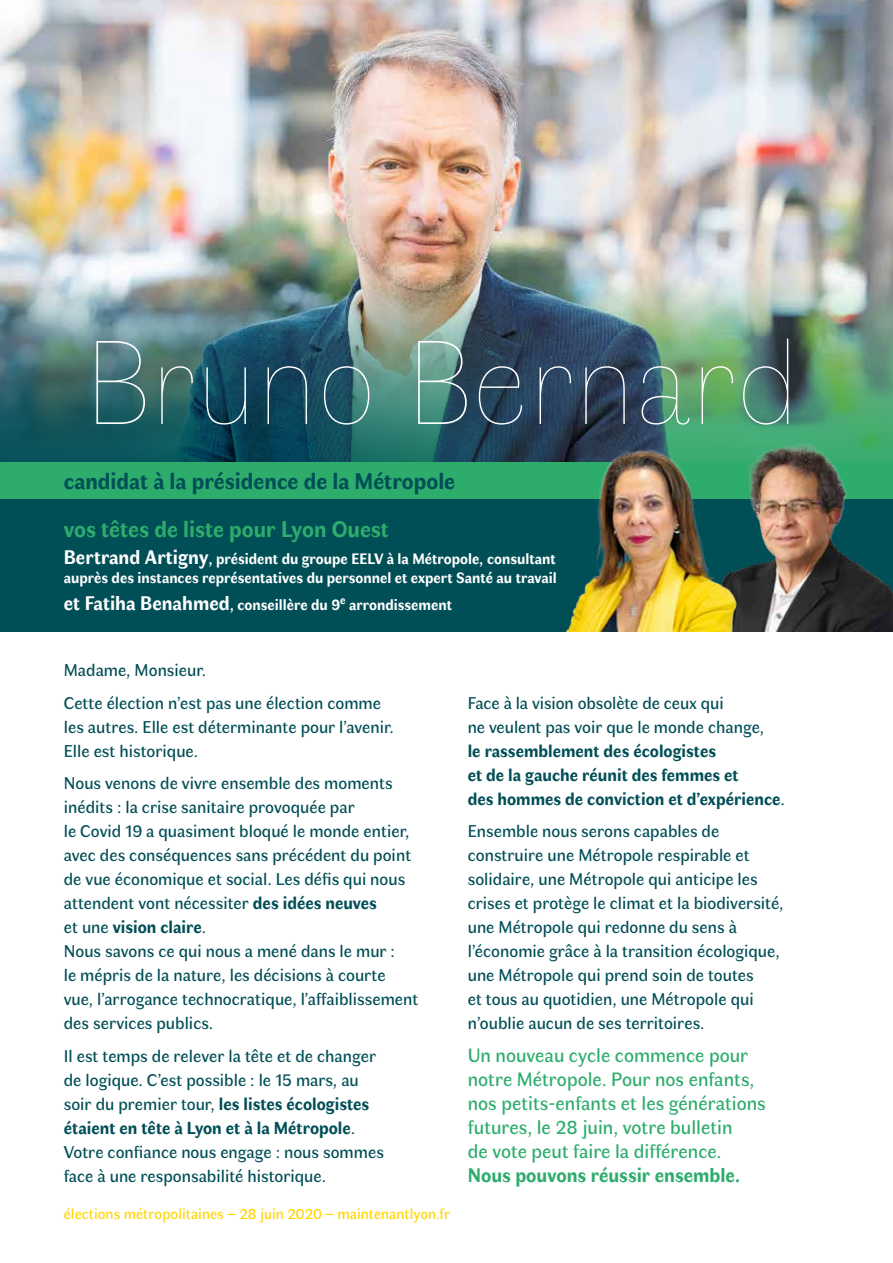
<style>
.page{position:relative;width:893px;height:1263px;background:#fff}
.page>*{position:absolute;margin:0;border:0;box-sizing:border-box;transform-origin:0 0}
.t1{font:100 120.3px "Faune Display";color:#fff}
.t2{font:700 22.5px "Faune Text";color:#004e56}
.t3{font:700 22.5px "Faune Text";color:#2dac6c}
.t4{font:19.5px/24px "Faune Text";color:#2dac6c}
.t5{font:700 19.5px "Faune Text";color:#2dac6c}
.t6{font:17.25px/24px "Faune Text";color:#004e56}
.t7{font:700 17.25px/24px "Faune Text";color:#004e56}
.t8{font:700 15px/19.5px "Faune Text";color:#fff}
.t9{font:15px "Faune Text";color:#ffd500}
.s1{font-size:19.5px}
.s2{font-weight:700}
.s3{font-weight:400}
</style>
<div class="page">
<img style="left:0;top:0;width:893px;height:281px">
<img style="left:0;top:281px;width:893px;height:181px">
<div style="left:0;top:462px;width:893px;height:37px;background:#2dac6c"></div>
<div style="left:0;top:499px;width:893px;height:133px;background:#004e56"></div>
<img style="left:748px;top:439px;width:145px;height:193px">
<img style="left:536px;top:398px;width:212px;height:234px">
<h1 class="t1" style="left:84px;top:314px;width:717px">Bruno Bernard</h1>
<h2 class="t2" style="left:64px;top:465px;width:393px">candidat à la présidence de la Métropole</h2>
<h2 class="t3" style="left:64px;top:513px;width:327px">vos têtes de liste pour Lyon Ouest</h2>
<p class="t8" style="left:64px;top:548px;width:494px"><span class="s1">Bertrand Artigny</span>, président du groupe EELV à la Métropole, consultant auprès des instances représentatives du personnel et expert Santé au travail</p>
<p class="t8" style="left:64px;top:595px;width:390px"><span class="s1">et Fatiha Benahmed</span>, conseillère du 9<sup>e</sup> arrondissement</p>
<p class="t6" style="left:64px;top:653px;width:319px;line-height:32.5px">Madame, Monsieur.<br>Cette élection n’est pas une élection comme</p>
<p class="t6" style="left:64px;top:714px;width:332px">les autres. Elle est déterminante pour l’avenir.<br>Elle est historique.</p>
<p class="t6" style="left:64px;top:771px;width:356px">Nous venons de vivre ensemble des moments inédits : la crise sanitaire provoquée par<br>le Covid 19 a quasiment bloqué le monde entier, avec des conséquences sans précédent du point de vue économique et social. Les défis qui nous attendent vont nécessiter <span class="s2">des idées neuves<br></span>et une <span class="s2">vision claire</span>.<br>Nous savons ce qui nous a mené dans le mur :<br>le mépris de la nature, les décisions à courte vue, l’arrogance technocratique, l’affaiblissement des services publics.</p>
<p class="t6" style="left:64px;top:1043px;width:322px">Il est temps de relever la tête et de changer de logique. C’est possible : le 15 mars, au soir du premier tour, <span class="s2">les listes écologistes étaient en tête à Lyon et à la Métropole</span>.<br>Votre confiance nous engage : nous sommes face à une responsabilité historique.</p>
<p class="t9" style="left:64px;top:1204px;width:388px">élections métropolitaines – 28 juin 2020 – maintenantlyon.fr</p>
<p class="t6" style="left:468px;top:690px;width:298px">Face à la vision obsolète de ceux qui<br>ne veulent pas voir que le monde change,</p>
<p class="t7" style="left:468px;top:738px;width:319px">le rassemblement des écologistes<br>et de la gauche réunit des femmes et<br>des hommes de conviction et d’expérience<span class="s3">.</span></p>
<p class="t6" style="left:468px;top:819px;width:317px">Ensemble nous serons capables de construire une Métropole respirable et solidaire, une Métropole qui anticipe les crises et protège le climat et la biodiversité, une Métropole qui redonne du sens à l’économie grâce à la transition écologique, une Métropole qui prend soin de toutes<br>et tous au quotidien, une Métropole qui n’oublie aucun de ses territoires.</p>
<p class="t4" style="left:468px;top:1042px;width:300px">Un nouveau cycle commence pour notre Métropole. Pour nos enfants, nos petits-enfants et les générations futures, le 28 juin, votre bulletin<br>de vote peut faire la différence.</p>
<p class="t5" style="left:468px;top:1161px;width:274px">Nous pouvons réussir ensemble.</p>
</div>
